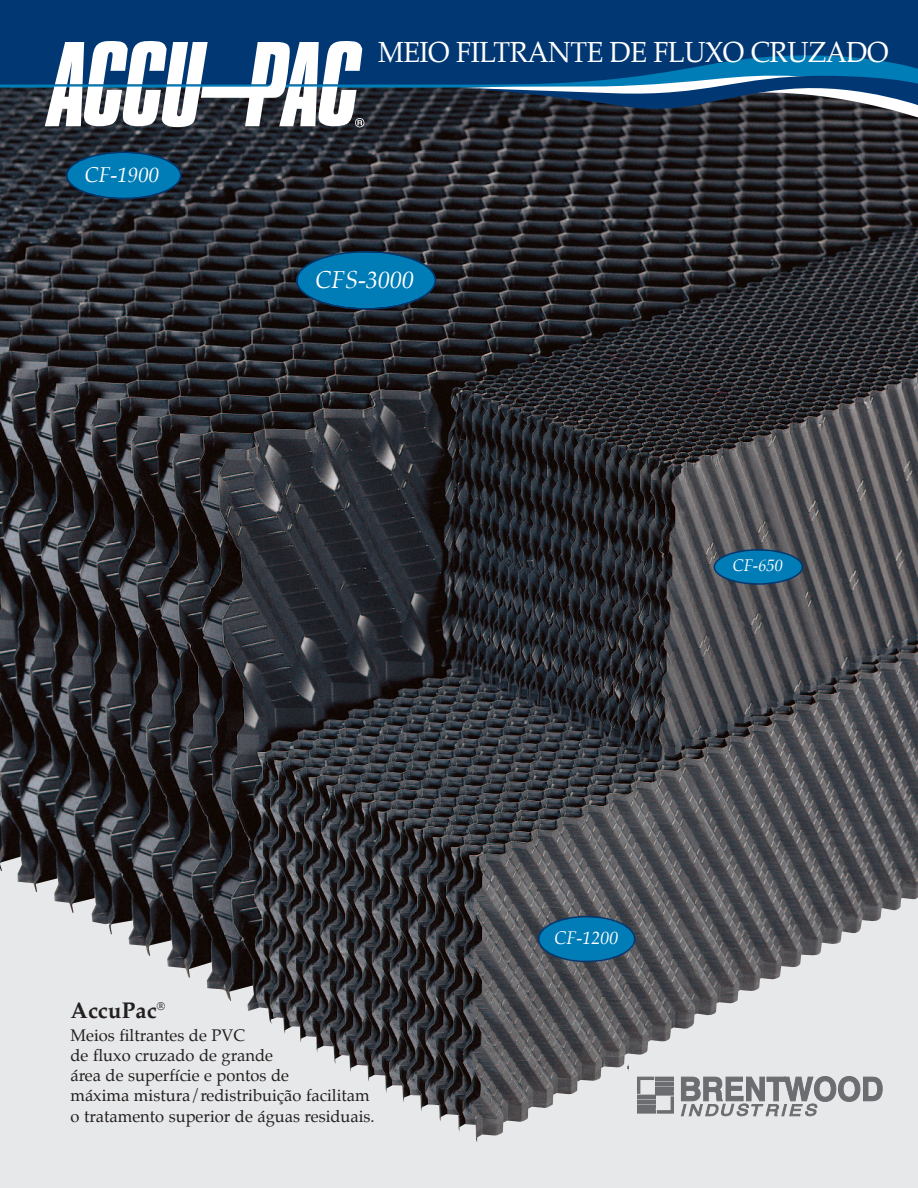
<style>
.page{position:relative;width:918px;height:1188px;background:#fff}
.page>*{position:absolute;margin:0;border:0;box-sizing:border-box;transform-origin:0 0}
.t1{font:28.5px "Palatino";letter-spacing:-.02em;color:#fff;scale:.96 1}
.t2{font:italic 24px "Palatino";color:#fff}
.t3{font:700 22.5px "Palatino";color:#231f20}
.t4{font:italic 21px "Palatino";color:#fff}
.t5{font:italic 18px "Palatino";color:#fff}
.t6{font:16.5px/20.1px "Palatino";color:#231f20}
.t7{font:italic 16.5px "Palatino";color:#fff}
</style>
<div class="page">
<div style="left:0;top:1143px;width:918px;height:45px;background:#e7e8e9"></div>
<img style="left:0;top:88px;width:918px;height:1055px">
<svg style="left:681px;top:1076px;width:201px;height:40px;background:#adaeb0"></svg>
<svg style="left:637px;top:1077px;width:37px;height:36px"></svg>
<div style="left:637px;top:1095px;width:19px;height:4px;border:1px solid #6c6d70"></div>
<div style="left:637px;top:1100px;width:19px;height:3px;border:1px solid #6c6d70"></div>
<div style="left:637px;top:1105px;width:19px;height:3px;border:1px solid #6c6d70"></div>
<div style="left:637px;top:1110px;width:19px;height:3px;border:1px solid #6c6d70"></div>
<div style="left:0;top:0;width:918px;height:86px;background:#013874"></div>
<hr style="left:0;top:85px;width:918px;height:3px;background:#007cb6">
<svg style="left:45px;top:41px;width:319px;height:86px"></svg>
<svg style="left:461px;top:55px;width:457px;height:65px"></svg>
<svg style="left:538px;top:916px;width:97px;height:46px;background:#126e9d"></svg>
<svg style="left:66px;top:151px;width:116px;height:48px;background:#086392"></svg>
<svg style="left:714px;top:549px;width:89px;height:36px;background:#136c9a"></svg>
<svg style="left:296px;top:251px;width:140px;height:59px;background:#086492"></svg>
<p class="t4" style="left:85px;top:165px;width:76px">CF-1900</p>
<h1 class="t1" style="left:378px;top:38px;width:533px">MEIO FILTRANTE DE FLUXO CRUZADO</h1>
<h2 class="t2" style="left:316px;top:269px;width:100px">CFS-3000</h2>
<p class="t7" style="left:733px;top:558px;width:52px">CF-650</p>
<p class="t5" style="left:554px;top:929px;width:66px">CF-1200</p>
<h3 class="t3" style="left:70px;top:1000px;width:96px">AccuPac<sup>®</sup></h3>
<p class="t6" style="left:70px;top:1027px;width:306px">Meios filtrantes de PVC<br>de fluxo cruzado de grande<br>área de superfície e pontos de<br>máxima mistura/redistribuição facilitam o tratamento superior de águas residuais.</p>
</div>
